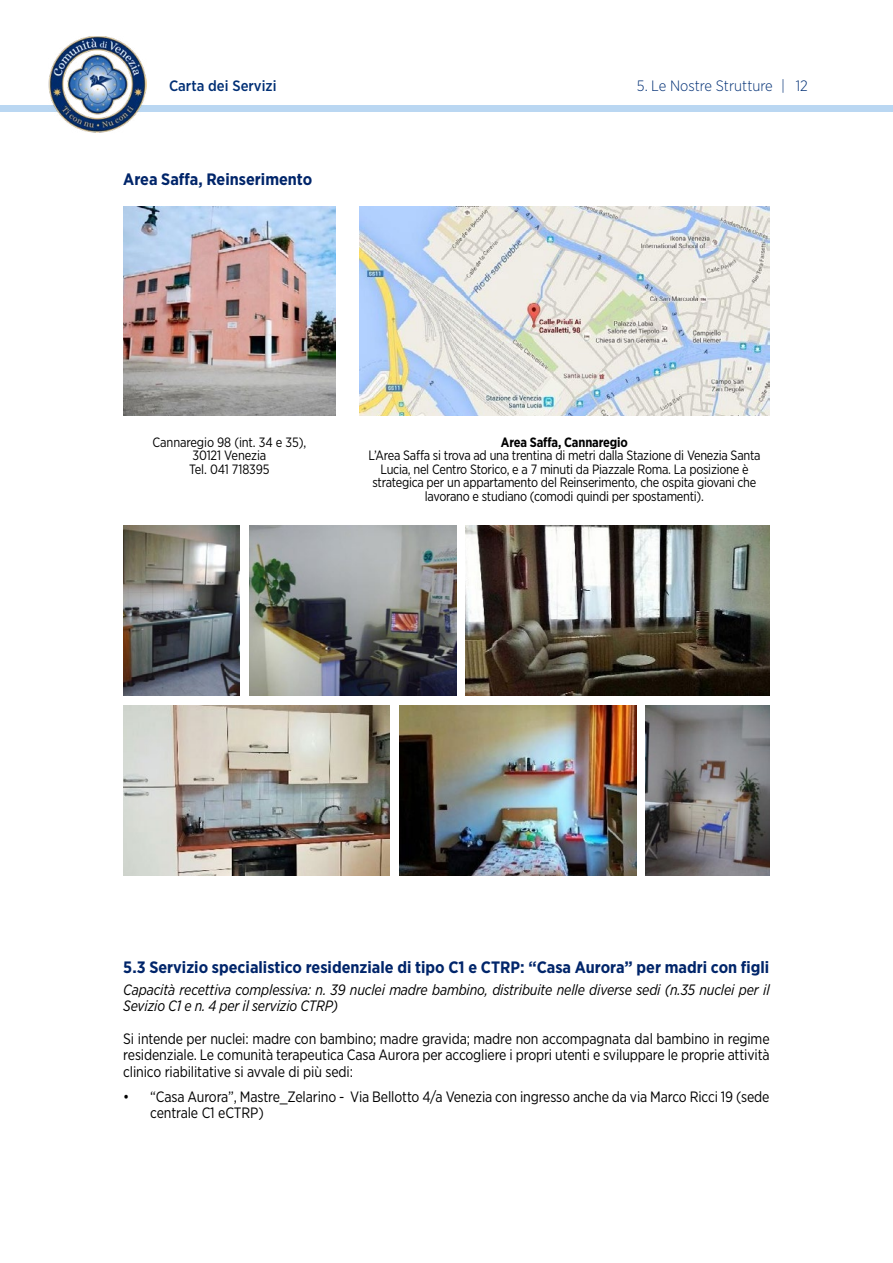
<style>
.page{position:relative;width:893px;height:1263px;background:#fff}
.page>*{position:absolute;margin:0;border:0;box-sizing:border-box;transform-origin:0 0}
.t1{font:700 16.5px "Gotham Narrow";color:#00256a}
.t2{font:15px/16.5px "Gotham Narrow";letter-spacing:-.01em;color:#000;text-align:justify;scale:.95 1}
.t3{font:italic 15px/16.5px "Gotham Narrow";letter-spacing:-.01em;color:#000;scale:.95 1}
.t4{font:300 15px "Gotham Narrow";color:#002f75}
.t5{font:500 15px "Gotham Narrow";color:#002f75}
.t6{font:13.5px/13.5px "Gotham Narrow";letter-spacing:-.02em;color:#000;text-align:center;scale:.94 1}
.t7{font:13.5px/13.5px "Gotham Narrow";letter-spacing:-.02em;color:#000;text-align:center;scale:.95 1}
.t8{font:700 13.5px "Gotham Narrow";letter-spacing:-.01em;color:#000;scale:.95 1}
</style>
<div class="page">
<div style="left:0;top:105px;width:893px;height:7px;background:#bad7f2"></div>
<img style="left:49px;top:36px;width:98px;height:97px">
<img style="left:123px;top:526px;width:117px;height:170px">
<img style="left:249px;top:526px;width:207px;height:170px">
<img style="left:646px;top:705px;width:124px;height:170px">
<img style="left:466px;top:526px;width:304px;height:170px">
<img style="left:400px;top:705px;width:236px;height:170px">
<img style="left:123px;top:705px;width:267px;height:170px">
<img style="left:123px;top:206px;width:212px;height:209px">
<img style="left:359px;top:206px;width:411px;height:209px">
<p class="t5" style="left:169px;top:76px;width:109px">Carta dei Servizi</p>
<p class="t4" style="left:781px;top:77px;width:28px">| 12</p>
<p class="t4" style="left:637px;top:77px;width:137px">5. Le Nostre Strutture</p>
<p class="t1" style="left:123px;top:169px;width:190px">Area Saffa, Reinserimento</p>
<p class="t7" style="left:153px;top:435px;width:163px">Cannaregio 98 (int. 34 e 35),<br>30121 Venezia<br>Tel. 041 718395</p>
<p class="t8" style="left:501px;top:433px;width:135px">Area Saffa, Cannaregio</p>
<p class="t6" style="left:368px;top:448px;width:419px">L’Area Saffa si trova ad una trentina di metri dalla Stazione di Venezia Santa Lucia, nel Centro Storico, e a 7 minuti da Piazzale Roma. La posizione è strategica per un appartamento del Reinserimento, che ospita giovani che lavorano e studiano (comodi quindi per spostamenti).</p>
<p class="t1" style="left:123px;top:957px;width:648px">5.3 Servizio specialistico residenziale di tipo C1 e CTRP: “Casa Aurora” per madri con figli</p>
<p class="t3" style="left:123px;top:981px;width:682px">Capacità recettiva complessiva: n. 39 nuclei madre bambino, distribuite nelle diverse sedi (n.35 nuclei per il<br>Sevizio C1 e n. 4 per il servizio CTRP)</p>
<p class="t2" style="left:123px;top:1030px;width:682px">Si intende per nuclei: madre con bambino; madre gravida; madre non accompagnata dal bambino in regime residenziale. Le comunità terapeutica Casa Aurora per accogliere i propri utenti e sviluppare le proprie attività clinico riabilitative si avvale di più sedi:</p>
<p class="t2" style="left:150px;top:1088px;width:653px;text-indent:-27px">• “Casa Aurora”, Mastre_Zelarino - Via Bellotto 4/a Venezia con ingresso anche da via Marco Ricci 19 (sede centrale C1 eCTRP)</p>
</div>
